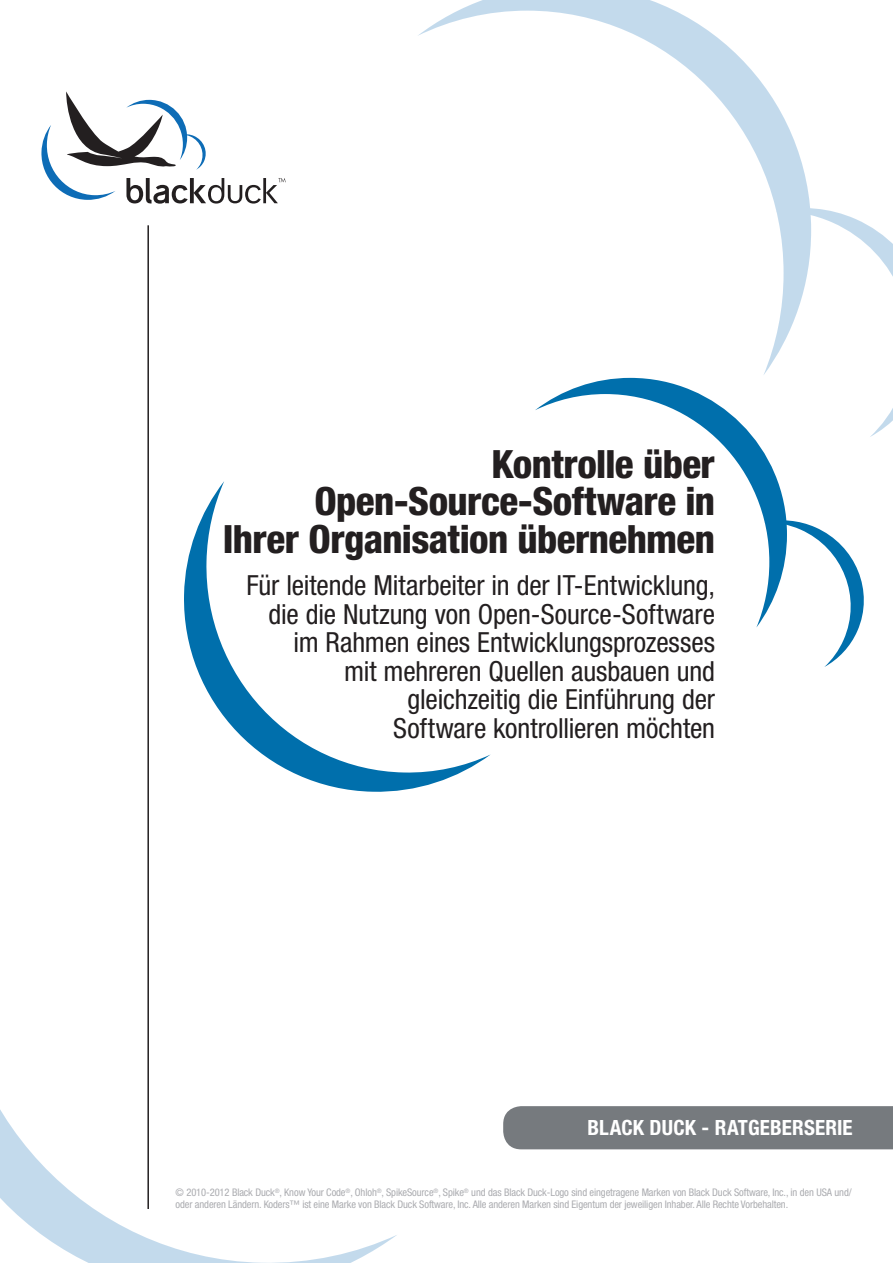
<style>
.page{position:relative;width:893px;height:1263px;background:#fff}
.page>*{position:absolute;margin:0;border:0;box-sizing:border-box;transform-origin:0 0}
.t1{font:800 condensed 39px/37.5px "Helvetica Neue LT Std";letter-spacing:-.015em;color:#231f20;text-align:right}
.t2{font:condensed 27.75px/28.5px "Helvetica Neue LT Std";letter-spacing:-.005em;color:#231f20;text-align:right}
.t3{font:700 condensed 21px "Helvetica Neue LT Std";letter-spacing:.01em;color:#fff}
.t4{font:condensed 10.5px/12px "Helvetica Neue LT Std";letter-spacing:-.01em;color:#abacb0}
</style>
<div class="page">
<svg style="left:535px;top:378px;width:252px;height:249px"></svg>
<svg style="left:764px;top:519px;width:100px;height:148px"></svg>
<svg style="left:184px;top:481px;width:307px;height:311px"></svg>
<svg style="left:418px;top:0;width:392px;height:375px"></svg>
<svg style="left:776px;top:205px;width:117px;height:232px"></svg>
<svg style="left:0;top:1109px;width:397px;height:154px"></svg>
<svg style="left:41px;top:91px;width:245px;height:113px"></svg>
<hr style="left:147px;top:225px;width:2px;height:984px;background:#231f20">
<div style="left:503px;top:1106px;width:390px;height:43px;background:#767a7e"></div>
<h1 class="t1" style="left:223px;top:445px;width:494px">Kontrolle über<br>Open-Source-Software in<br>Ihrer Organisation übernehmen</h1>
<h2 class="t2" style="left:246px;top:571px;width:470px">Für leitende Mitarbeiter in der IT-Entwicklung, die die Nutzung von Open-Source-Software im Rahmen eines Entwicklungsprozesses<br>mit mehreren Quellen ausbauen und gleichzeitig die Einführung der<br>Software kontrollieren möchten</h2>
<h3 class="t3" style="left:588px;top:1115px;width:267px">BLACK DUCK - RATGEBERSERIE</h3>
<p class="t4" style="left:176px;top:1186px;width:678px">© 2010-2012 Black Duck<sup>®</sup>, Know Your Code<sup>®</sup>, Ohloh<sup>®</sup>, SpikeSource<sup>®</sup>, Spike<sup>®</sup> und das Black Duck-Logo sind eingetragene Marken von Black Duck Software, Inc., in den USA und/ oder anderen Ländern. Koders™ ist eine Marke von Black Duck Software, Inc. Alle anderen Marken sind Eigentum der jeweiligen Inhaber. Alle Rechte Vorbehalten.</p>
</div>
